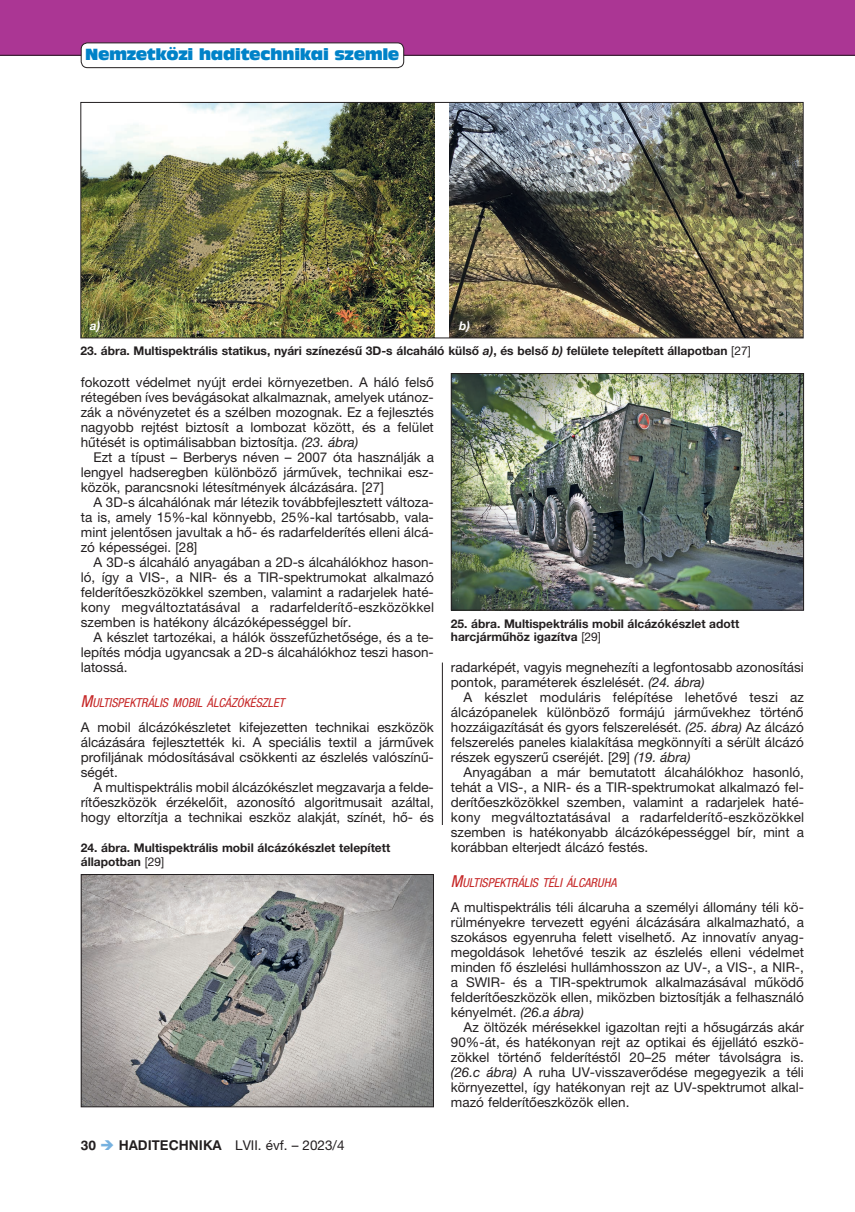
<style>
.page{position:relative;width:855px;height:1212px;background:#fff}
.page>*{position:absolute;margin:0;border:0;box-sizing:border-box;transform-origin:0 0}
.t1{font:15px "Antique Olive Compact";letter-spacing:-.02em;color:#0082c8}
.t2{font:13.5px/15px "Helvetica Neue LT Pro";color:#231f20;text-align:justify}
.t3{font:italic condensed 12.3px "Helvetica Neue LT Pro";color:#c62626}
.t4{font:700 12px/13.5px "Helvetica Neue LT Pro";color:#231f20}
.t5{font:italic 700 12px "Helvetica Neue LT Pro";color:#fff}
.s1{font-style:italic}
.s2{font-weight:400}
.s3{font-size:16.5px}
.s4{font-family:"Swiss 721 HU Bold"}
.s5{color:#76b1df}
</style>
<div class="page">
<div style="left:0;top:0;width:855px;height:55px;background:#ab3694"></div>
<hr style="left:0;top:55px;width:855px;height:1px;background:#231f20">
<div style="left:81px;top:43px;width:323px;height:25px;background:#fff;border-radius:6px"></div>
<div style="left:81px;top:43px;width:323px;height:25px;border:1px solid #231f20;border-radius:6px"></div>
<img style="left:83px;top:876px;width:349px;height:229px">
<div style="left:81px;top:874px;width:353px;height:233px;border:1px solid #231f20"></div>
<img style="left:453px;top:375px;width:349px;height:233px">
<div style="left:451px;top:373px;width:353px;height:237px;border:1px solid #231f20"></div>
<img style="left:82px;top:104px;width:352px;height:232px">
<img style="left:450px;top:104px;width:351px;height:232px">
<div style="left:80px;top:102px;width:723px;height:236px;border:1px solid #231f20"></div>
<hr style="left:442px;top:662px;width:1px;height:163px;background:#231f20">
<p class="t1" style="left:85px;top:44px;width:316px">Nemzetközi haditechnikai szemle</p>
<p class="t5" style="left:90px;top:318px;width:12px">a)</p>
<p class="t5" style="left:459px;top:318px;width:12px">b)</p>
<p class="t4" style="left:80px;top:344px;width:672px">23. ábra. Multispektrális statikus, nyári színezésű 3D-s álcaháló külső <span class="s1">a)</span>, és belső <span class="s1">b)</span> felülete telepített állapotban <span class="s2">[27]</span></p>
<p class="t2" style="left:81px;top:375px;width:354px">fokozott védelmet nyújt erdei környezetben. A háló felső rétegében íves bevágásokat alkalmaznak, amelyek utánoz&shy;zák a növényzetet és a szélben mozognak. Ez a fejlesztés nagyobb rejtést biztosít a lombozat között, és a felület hűtését is optimálisabban biztosítja. <span class="s1">(23. ábra)</span></p>
<p class="t2" style="left:81px;top:450px;width:354px;text-indent:13px">Ezt a típust – Berberys néven – 2007 óta használják a lengyel hadseregben különböző járművek, technikai esz&shy;közök, parancsnoki létesítmények álcázására. [27]</p>
<p class="t2" style="left:81px;top:495px;width:354px;text-indent:13px">A 3D-s álcahálónak már létezik továbbfejlesztett változa&shy;ta is, amely 15%-kal könnyebb, 25%-kal tartósabb, vala&shy;mint jelentősen javultak a hő- és radarfelderítés elleni álcá&shy;zó képességei. [28]</p>
<p class="t2" style="left:81px;top:555px;width:355px;text-indent:13px">A 3D-s álcaháló anyagában a 2D-s álcahálókhoz hason&shy;ló, így a VIS-, a NIR- és a TIR-spektrumokat alkalmazó felderítőeszközökkel szemben, valamint a radarjelek haté&shy;kony megváltoztatásával a radarfelderítő-eszközökkel szemben is hatékony álcázóképességgel bír.</p>
<p class="t2" style="left:81px;top:630px;width:354px;text-indent:13px">A készlet tartozékai, a hálók összefűzhetősége, és a te&shy;lepítés módja ugyancsak a 2D-s álcahálókhoz teszi hason&shy;latossá.</p>
<p class="t3" style="left:81px;top:695px;width:205px"><span class="s3">M</span>ULTISPEKTRÁLIS MOBIL ÁLCÁZÓKÉSZLET</p>
<p class="t2" style="left:81px;top:720px;width:354px">A mobil álcázókészletet kifejezetten technikai eszközök álcázására fejlesztették ki. A speciális textil a járművek profiljának módosításával csökkenti az észlelés valószínű&shy;ségét.</p>
<p class="t2" style="left:81px;top:780px;width:354px;text-indent:13px">A multispektrális mobil álcázókészlet megzavarja a felde&shy;rítőeszközök érzékelőit, azonosító algoritmusait azáltal, hogy eltorzítja a technikai eszköz alakját, színét, hő- és</p>
<p class="t4" style="left:81px;top:841px;width:311px">24. ábra. Multispektrális mobil álcázókészlet telepített állapotban <span class="s2">[29]</span></p>
<p class="t2" style="left:81px;top:1137px;width:265px"><span class="s4">30</span> <span class="s5">➔</span> <span class="s4">HADITECHNIKA</span> LVII. évf. – 2023/4</p>
<p class="t4" style="left:451px;top:616px;width:290px">25. ábra. Multispektrális mobil álcázókészlet adott harcjárműhöz igazítva <span class="s2">[29]</span></p>
<p class="t2" style="left:451px;top:660px;width:354px">radarképét, vagyis megnehezíti a legfontosabb azonosítási pontok, paraméterek észlelését. <span class="s1">(24. ábra)</span></p>
<p class="t2" style="left:451px;top:690px;width:355px;text-indent:13px">A készlet moduláris felépítése lehetővé teszi az álcázópanelek különböző formájú járművekhez történő hozzáigazítását és gyors felszerelését. <span class="s1">(25. ábra)</span> Az álcázó felszerelés paneles kialakítása megkönnyíti a sérült álcázó részek egyszerű cseréjét. [29] <span class="s1">(19. ábra)</span></p>
<p class="t2" style="left:451px;top:765px;width:355px;text-indent:13px">Anyagában a már bemutatott álcahálókhoz hasonló, tehát a VIS-, a NIR- és a TIR-spektrumokat alkalmazó fel&shy;derítőeszközökkel szemben, valamint a radarjelek haté&shy;kony megváltoztatásával a radarfelderítő-eszközökkel szemben is hatékonyabb álcázóképességgel bír, mint a korábban elterjedt álcázó festés.</p>
<p class="t3" style="left:451px;top:875px;width:167px"><span class="s3">M</span>ULTISPEKTRÁLIS TÉLI ÁLCARUHA</p>
<p class="t2" style="left:451px;top:900px;width:354px">A multispektrális téli álcaruha a személyi állomány téli kö&shy;rülményekre tervezett egyéni álcázására alkalmazható, a szokásos egyenruha felett viselhető. Az innovatív anyag&shy;megoldások lehetővé teszik az észlelés elleni védelmet minden fő észlelési hullámhosszon az UV-, a VIS-, a NIR-, a SWIR- és a TIR-spektrumok alkalmazásával működő felderítőeszközök ellen, miközben biztosítják a felhasználó kényelmét. <span class="s1">(26.a ábra)</span></p>
<p class="t2" style="left:451px;top:1020px;width:354px;text-indent:13px">Az öltözék mérésekkel igazoltan rejti a hősugárzás akár 90%-át, és hatékonyan rejt az optikai és éjjellátó eszkö&shy;zökkel történő felderítéstől 20–25 méter távolságra is. <span class="s1">(26.c ábra)</span> A ruha UV-visszaverődése megegyezik a téli környezettel, így hatékonyan rejt az UV-spektrumot alkal&shy;mazó felderítőeszközök ellen.</p>
</div>
